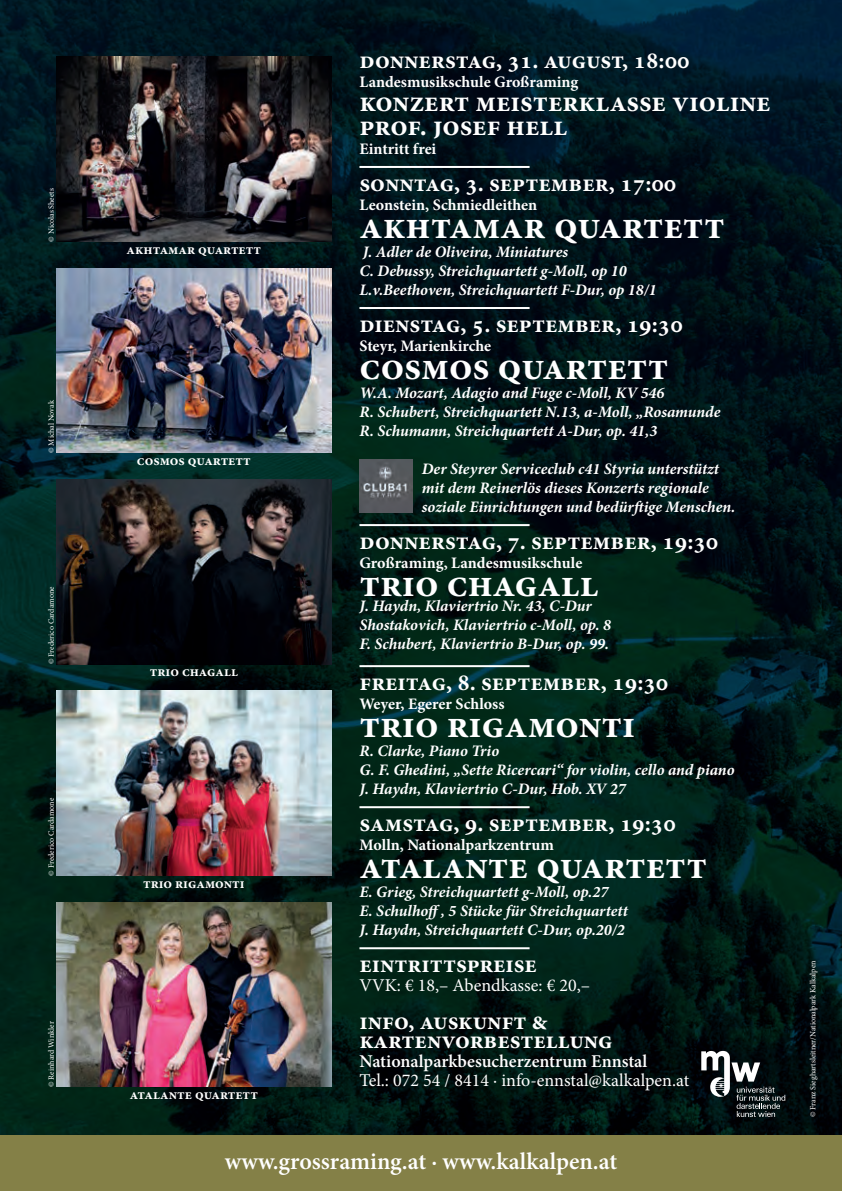
<style>
.page{position:relative;width:842px;height:1191px;background:#fff}
.page>*{position:absolute;margin:0;border:0;box-sizing:border-box;transform-origin:0 0}
.t1{font:700 38px "Minion Pro";color:#fff}
.t2{font:700 28px/24px "Minion Pro";color:#fff}
.t3{font:700 24px/19px "Minion Pro";color:#fff}
.t4{font:600 24px "Minion Pro";color:#fff}
.t5{font:18px "Minion Pro";color:#fff}
.t6{font:600 18px "Minion Pro";color:#fff}
.t7{font:italic 700 16px/19px "Minion Pro";color:#fff}
.t8{font:700 16px "Minion Pro";color:#fff}
.t9{font:700 14px "Minion Pro";color:#fff}
.t10{font:8px "Minion Pro";letter-spacing:-.005em;color:#fff}
</style>
<div class="page">
<img style="left:0;top:0;width:842px;height:1135px">
<img style="left:57px;top:57px;width:274px;height:185px">
<img style="left:57px;top:268px;width:274px;height:185px">
<img style="left:57px;top:479px;width:274px;height:185px">
<img style="left:57px;top:690px;width:274px;height:185px">
<img style="left:57px;top:902px;width:274px;height:185px">
<div style="left:0;top:1135px;width:842px;height:56px;background:#848047"></div>
<hr style="left:359px;top:166px;width:171px;height:2px;background:#fff">
<hr style="left:359px;top:307px;width:171px;height:2px;background:#fff">
<hr style="left:359px;top:524px;width:171px;height:2px;background:#fff">
<hr style="left:359px;top:665px;width:171px;height:2px;background:#fff">
<hr style="left:359px;top:806px;width:171px;height:2px;background:#fff">
<hr style="left:359px;top:947px;width:171px;height:2px;background:#fff">
<img style="left:359px;top:459px;width:54px;height:53px">
<svg style="left:701px;top:1051px;width:84px;height:66px;background:#3b4345"></svg>
<p class="t10" style="left:46px;top:242px;width:55px;rotate:-90deg">© Nicolas Sheets</p>
<p class="t10" style="left:46px;top:453px;width:54px;rotate:-90deg">© Michal Novak</p>
<p class="t10" style="left:46px;top:664px;width:79px;rotate:-90deg">© Frederico Cardamone</p>
<p class="t10" style="left:46px;top:875px;width:79px;rotate:-90deg">© Frederico Cardamone</p>
<p class="t10" style="left:46px;top:1087px;width:67px;rotate:-90deg">© Reinhard Winkler</p>
<p class="t9" style="left:127px;top:239px;width:136px">akhtamar quartett</p>
<p class="t9" style="left:137px;top:451px;width:115px">cosmos quartett</p>
<p class="t9" style="left:150px;top:662px;width:90px">trio chagall</p>
<p class="t9" style="left:143px;top:873px;width:103px">trio rigamonti</p>
<p class="t9" style="left:130px;top:1084px;width:130px">atalante quartett</p>
<h3 class="t3" style="left:359px;top:50px;width:332px">donnerstag, 31. august, 18:00</h3>
<p class="t8" style="left:359px;top:71px;width:220px">Landesmusikschule Großraming</p>
<h2 class="t2" style="left:359px;top:90px;width:413px">konzert meisterklasse violine prof. josef hell</h2>
<p class="t8" style="left:359px;top:138px;width:78px">Eintritt frei</p>
<h3 class="t3" style="left:359px;top:173px;width:319px">sonntag, 3. september, 17:00</h3>
<p class="t8" style="left:359px;top:194px;width:179px">Leonstein, Schmiedleithen</p>
<h1 class="t1" style="left:359px;top:199px;width:367px">akhtamar quartett</h1>
<p class="t7" style="left:359px;top:242px;width:299px">J. Adler de Oliveira, Miniatures<br>C. Debussy, Streichquartett g-Moll, op 10<br>L.v.Beethoven, Streichquartett F-Dur, op 18/1</p>
<h3 class="t3" style="left:359px;top:314px;width:325px">dienstag, 5. september, 19:30</h3>
<p class="t8" style="left:359px;top:335px;width:133px">Steyr, Marienkirche</p>
<h1 class="t1" style="left:359px;top:340px;width:311px">cosmos quartett</h1>
<p class="t7" style="left:359px;top:383px;width:363px">W.A. Mozart, Adagio and Fuge c-Moll, KV 546<br>R. Schubert, Streichquartett N.13, a-Moll, „Rosamunde<br>R. Schumann, Streichquartett A-Dur, op. 41,3</p>
<p class="t7" style="left:422px;top:459px;width:315px">Der Steyrer Serviceclub c41 Styria unterstützt mit dem Reinerlös dieses Konzerts regionale soziale Einrichtungen und bedürftige Menschen.</p>
<h3 class="t3" style="left:359px;top:531px;width:361px">donnerstag, 7. september, 19:30</h3>
<p class="t8" style="left:359px;top:552px;width:224px">Großraming, Landesmusikschule</p>
<h1 class="t1" style="left:359px;top:557px;width:241px">trio chagall</h1>
<p class="t7" style="left:359px;top:596px;width:253px">J. Haydn, Klaviertrio Nr. 43, C-Dur<br>Shostakovich, Klaviertrio c-Moll, op. 8<br>F. Schubert, Klaviertrio B-Dur, op. 99.</p>
<h3 class="t3" style="left:359px;top:672px;width:311px">freitag, 8. september, 19:30</h3>
<p class="t8" style="left:359px;top:693px;width:147px">Weyer, Egerer Schloss</p>
<h1 class="t1" style="left:359px;top:698px;width:277px">trio rigamonti</h1>
<p class="t7" style="left:359px;top:741px;width:377px">R. Clarke, Piano Trio<br>G. F. Ghedini, „Sette Ricercari“ for violin, cello and piano<br>J. Haydn, Klaviertrio C-Dur, Hob. XV 27</p>
<h3 class="t3" style="left:359px;top:813px;width:318px">samstag, 9. september, 19:30</h3>
<p class="t8" style="left:359px;top:834px;width:196px">Molln, Nationalparkzentrum</p>
<h1 class="t1" style="left:359px;top:839px;width:349px">atalante quartett</h1>
<p class="t7" style="left:359px;top:882px;width:270px">E. Grieg, Streichquartett g-Moll, op.27<br>E. Schulhoff , 5 Stücke für Streichquartett<br>J. Haydn, Streichquartett C-Dur, op.20/2</p>
<h3 class="t3" style="left:359px;top:954px;width:179px">eintrittspreise</h3>
<p class="t5" style="left:359px;top:973px;width:232px">VVK: € 18,– Abendkasse: € 20,–</p>
<h3 class="t3" style="left:359px;top:1011px;width:255px">info, auskunft &amp; kartenvorbestellung</h3>
<p class="t6" style="left:359px;top:1049px;width:289px">Nationalparkbesucherzentrum Ennstal</p>
<p class="t5" style="left:359px;top:1068px;width:331px">Tel.: 072 54 / 8414 · info-ennstal@kalkalpen.at</p>
<h3 class="t4" style="left:225px;top:1144px;width:394px">www.grossraming.at · www.kalkalpen.at</h3>
<p class="t10" style="left:808px;top:1117px;width:158px;rotate:-90deg">© Franz Sieghartsleitner/Nationalpark Kalkalpen</p>
</div>
